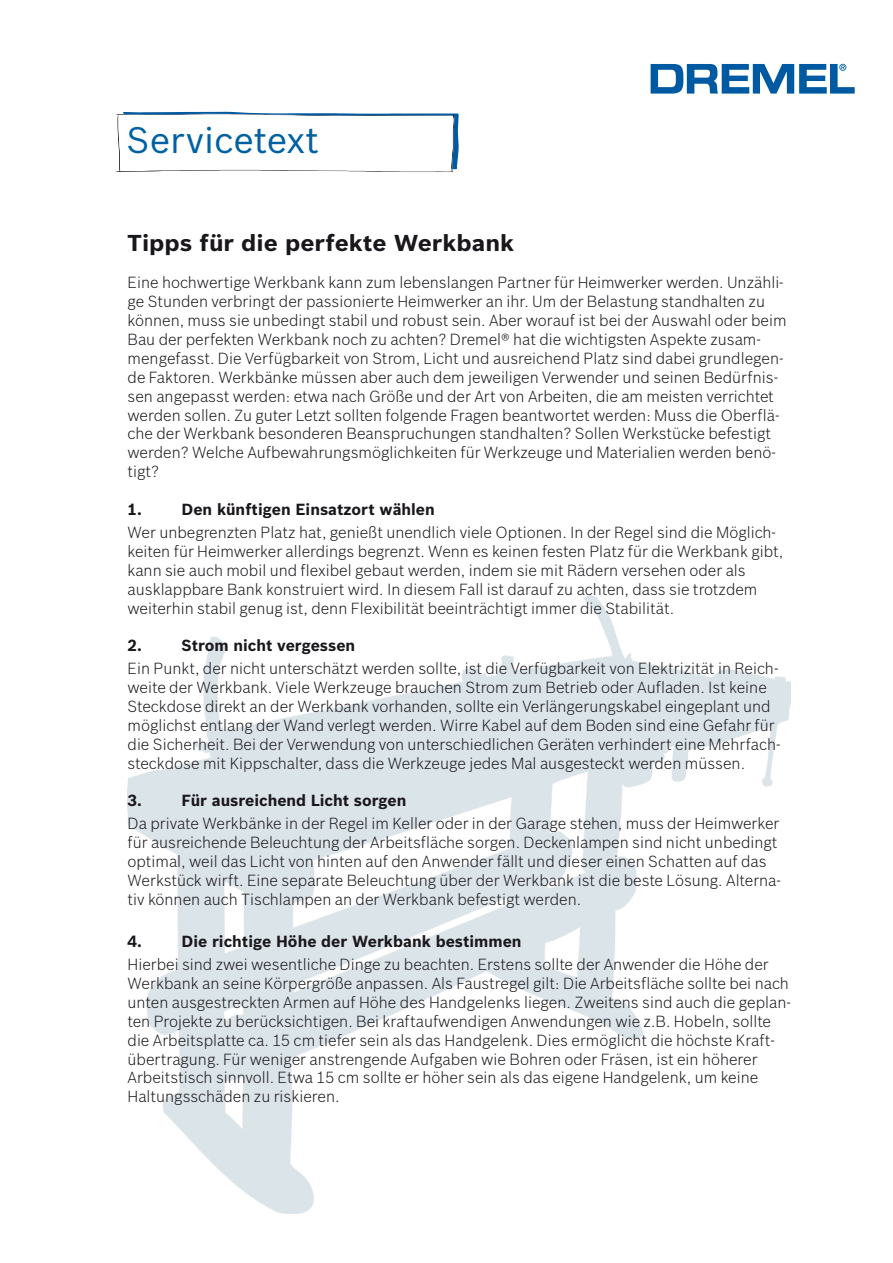
<style>
.page{position:relative;width:893px;height:1263px;background:#fff}
.page>*{position:absolute;margin:0;border:0;box-sizing:border-box;transform-origin:0 0}
.t1{font:36px "Bosch Sans";color:#0061a2}
.t2{font:700 22.5px "Bosch Sans";color:#1a171c;scale:1.07 1}
.t3{font:300 15.75px/18.9px "Bosch Sans";color:#1a171c}
.t4{font:700 15.75px "Bosch Sans";color:#1a171c}
</style>
<div class="page">
<svg style="left:651px;top:64px;width:204px;height:30px"></svg>
<img style="left:128px;top:595px;width:663px;height:618px">
<svg style="left:116px;top:112px;width:343px;height:60px"></svg>
<h1 class="t1" style="left:126px;top:113px;width:195px">Servicetext</h1>
<h2 class="t2" style="left:128px;top:226px;width:363px">Tipps für die perfekte Werkbank</h2>
<p class="t3" style="left:128px;top:272px;width:660px">Eine hochwertige Werkbank kann zum lebenslangen Partner für Heimwerker werden. Unzähli&shy;ge Stunden verbringt der passionierte Heimwerker an ihr. Um der Belastung standhalten zu können, muss sie unbedingt stabil und robust sein. Aber worauf ist bei der Auswahl oder beim Bau der perfekten Werkbank noch zu achten? Dremel® hat die wichtigsten Aspekte zusam&shy;mengefasst. Die Verfügbarkeit von Strom, Licht und ausreichend Platz sind dabei grundlegen&shy;de Faktoren. Werkbänke müssen aber auch dem jeweiligen Verwender und seinen Bedürfnis&shy;sen angepasst werden: etwa nach Größe und der Art von Arbeiten, die am meisten verrichtet werden sollen. Zu guter Letzt sollten folgende Fragen beantwortet werden: Muss die Oberflä&shy;che der Werkbank besonderen Beanspruchungen standhalten? Sollen Werkstücke befestigt werden? Welche Aufbewahrungsmöglichkeiten für Werkzeuge und Materialien werden benö&shy;tigt?</p>
<p class="t4" style="left:128px;top:497px;width:16px">1.</p>
<p class="t4" style="left:182px;top:497px;width:255px">Den künftigen Einsatzort wählen</p>
<p class="t3" style="left:128px;top:522px;width:657px">Wer unbegrenzten Platz hat, genießt unendlich viele Optionen. In der Regel sind die Möglich&shy;keiten für Heimwerker allerdings begrenzt. Wenn es keinen festen Platz für die Werkbank gibt, kann sie auch mobil und flexibel gebaut werden, indem sie mit Rädern versehen oder als ausklappbare Bank konstruiert wird. In diesem Fall ist darauf zu achten, dass sie trotzdem weiterhin stabil genug ist, denn Flexibilität beeinträchtigt immer die Stabilität.</p>
<p class="t4" style="left:128px;top:634px;width:16px">2.</p>
<p class="t4" style="left:182px;top:634px;width:175px">Strom nicht vergessen</p>
<p class="t3" style="left:128px;top:658px;width:654px">Ein Punkt, der nicht unterschätzt werden sollte, ist die Verfügbarkeit von Elektrizität in Reich&shy;weite der Werkbank. Viele Werkzeuge brauchen Strom zum Betrieb oder Aufladen. Ist keine Steckdose direkt an der Werkbank vorhanden, sollte ein Verlängerungskabel eingeplant und möglichst entlang der Wand verlegt werden. Wirre Kabel auf dem Boden sind eine Gefahr für die Sicherheit. Bei der Verwendung von unterschiedlichen Geräten verhindert eine Mehrfach&shy;steckdose mit Kippschalter, dass die Werkzeuge jedes Mal ausgesteckt werden müssen.</p>
<p class="t4" style="left:128px;top:789px;width:16px">3.</p>
<p class="t4" style="left:182px;top:789px;width:226px">Für ausreichend Licht sorgen</p>
<p class="t3" style="left:128px;top:813px;width:655px">Da private Werkbänke in der Regel im Keller oder in der Garage stehen, muss der Heimwerker für ausreichende Beleuchtung der Arbeitsfläche sorgen. Deckenlampen sind nicht unbedingt optimal, weil das Licht von hinten auf den Anwender fällt und dieser einen Schatten auf das Werkstück wirft. Eine separate Beleuchtung über der Werkbank ist die beste Lösung. Alterna&shy;tiv können auch Tischlampen an der Werkbank befestigt werden.</p>
<p class="t4" style="left:128px;top:929px;width:16px">4.</p>
<p class="t4" style="left:182px;top:929px;width:342px">Die richtige Höhe der Werkbank bestimmen</p>
<p class="t3" style="left:128px;top:954px;width:665px">Hierbei sind zwei wesentliche Dinge zu beachten. Erstens sollte der Anwender die Höhe der Werkbank an seine Körpergröße anpassen. Als Faustregel gilt: Die Arbeitsfläche sollte bei nach unten ausgestreckten Armen auf Höhe des Handgelenks liegen. Zweitens sind auch die geplan&shy;ten Projekte zu berücksichtigen. Bei kraftaufwendigen Anwendungen wie z.B. Hobeln, sollte die Arbeitsplatte ca. 15 cm tiefer sein als das Handgelenk. Dies ermöglicht die höchste Kraft&shy;übertragung. Für weniger anstrengende Aufgaben wie Bohren oder Fräsen, ist ein höherer Arbeitstisch sinnvoll. Etwa 15 cm sollte er höher sein als das eigene Handgelenk, um keine Haltungsschäden zu riskieren.</p>
</div>
